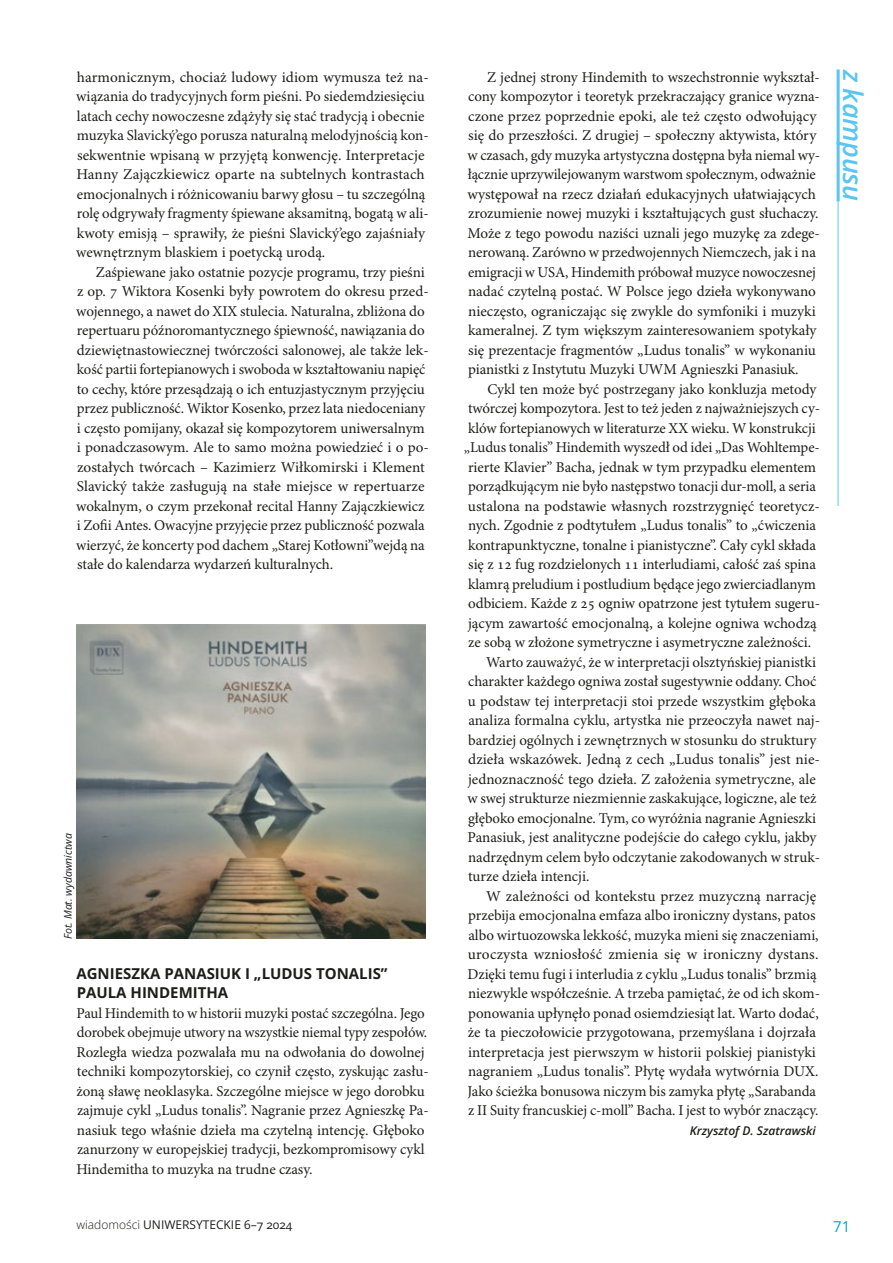
<style>
.page{position:relative;width:893px;height:1263px;background:#fff}
.page>*{position:absolute;margin:0;border:0;box-sizing:border-box;transform-origin:0 0}
.t1{font:italic 600 27px "Open Sans";letter-spacing:-.005em;color:#5bc5f2}
.t2{font:15px/19.5px "Minion Pro";letter-spacing:-.005em;color:#1d1d1b}
.t3{font:700 15px/19.5px "Open Sans";color:#1d1d1b}
.t4{font:15px "Open Sans";color:#009fe3}
.t5{font:12px "Open Sans";color:#1d1d1b}
.t6{font:italic 600 12px "Open Sans";color:#1d1d1b}
.t7{font:italic 10.5px "Open Sans";color:#1d1d1b}
.s1{font-weight:300}
</style>
<div class="page">
<hr style="left:838px;top:70px;width:1px;height:436px;background:#5bc5f2">
<hr style="left:837px;top:70px;width:3px;height:131px;background:#5bc5f2">
<img style="left:77px;top:625px;width:348px;height:313px">
<p class="t2" style="left:76px;top:68px;width:354px">harmonicznym, chociaż ludowy idiom wymusza też na&shy;wiązania do tradycyjnych form pieśni. Po siedemdziesięciu latach cechy nowoczesne zdążyły się stać tradycją i obecnie muzyka Slavický’ego porusza naturalną melodyjnością kon&shy;sekwentnie wpisaną w przyjętą konwencję. Interpretacje Hanny Zajączkiewicz oparte na subtelnych kontrastach emocjonalnych i różnicowaniu barwy głosu – tu szczególną rolę odgrywały fragmenty śpiewane aksamitną, bogatą w ali&shy;kwoty emisją – sprawiły, że pieśni Slavický’ego zajaśniały wewnętrznym blaskiem i poetycką urodą.</p>
<p class="t2" style="left:76px;top:263px;width:354px;text-indent:20px">Zaśpiewane jako ostatnie pozycje programu, trzy pieśni z op. 7 Wiktora Kosenki były powrotem do okresu przed&shy;wojennego, a nawet do XIX stulecia. Naturalna, zbliżona do repertuaru późnoromantycznego śpiewność, nawiązania do dziewiętnastowiecznej twórczości salonowej, ale także lek&shy;kość partii fortepianowych i swoboda w kształtowaniu napięć to cechy, które przesądzają o ich entuzjastycznym przyjęciu przez publiczność. Wiktor Kosenko, przez lata niedoceniany i często pomijany, okazał się kompozytorem uniwersalnym i ponadczasowym. Ale to samo można powiedzieć i o po&shy;zostałych twórcach – Kazimierz Wiłkomirski i Klement Slavický także zasługują na stałe miejsce w repertuarze wokalnym, o czym przekonał recital Hanny Zajączkiewicz i Zofii Antes. Owacyjne przyjęcie przez publiczność pozwala wierzyć, że koncerty pod dachem „Starej Kotłowni”wejdą na stałe do kalendarza wydarzeń kulturalnych.</p>
<p class="t7" style="left:61px;top:939px;width:107px;rotate:-90deg">Fot. Mat. wydawnictwa</p>
<p class="t3" style="left:76px;top:963px;width:313px">AGNIESZKA PANASIUK I „LUDUS TONALIS”<br>PAULA HINDEMITHA</p>
<p class="t2" style="left:76px;top:1004px;width:354px">Paul Hindemith to w historii muzyki postać szczególna. Jego dorobek obejmuje utwory na wszystkie niemal typy zespołów.<br>Rozległa wiedza pozwalała mu na odwołania do dowolnej techniki kompozytorskiej, co czynił często, zyskując zasłu&shy;żoną sławę neoklasyka. Szczególne miejsce w jego dorobku zajmuje cykl „Ludus tonalis”. Nagranie przez Agnieszkę Pa&shy;nasiuk tego właśnie dzieła ma czytelną intencję. Głęboko zanurzony w europejskiej tradycji, bezkompromisowy cykl Hindemitha to muzyka na trudne czasy.</p>
<p class="t2" style="left:467px;top:68px;width:354px;text-indent:20px">Z jednej strony Hindemith to wszechstronnie wykształ&shy;cony kompozytor i teoretyk przekraczający granice wyzna&shy;czone przez poprzednie epoki, ale też często odwołujący się do przeszłości. Z drugiej – społeczny aktywista, który w czasach, gdy muzyka artystyczna dostępna była niemal wy&shy;łącznie uprzywilejowanym warstwom społecznym, odważnie występował na rzecz działań edukacyjnych ułatwiających zrozumienie nowej muzyki i kształtujących gust słuchaczy.<br>Może z tego powodu naziści uznali jego muzykę za zdege&shy;nerowaną. Zarówno w przedwojennych Niemczech, jak i na emigracji w USA, Hindemith próbował muzyce nowoczesnej nadać czytelną postać. W Polsce jego dzieła wykonywano nieczęsto, ograniczając się zwykle do symfoniki i muzyki kameralnej. Z tym większym zainteresowaniem spotykały się prezentacje fragmentów „Ludus tonalis” w wykonaniu pianistki z Instytutu Muzyki UWM Agnieszki Panasiuk.</p>
<p class="t2" style="left:487px;top:380px;width:330px">Cykl ten może być postrzegany jako konkluzja metody</p>
<p class="t2" style="left:468px;top:399px;width:353px">twórczej kompozytora. Jest to też jeden z najważniejszych cy-</p>
<p class="t2" style="left:468px;top:419px;width:349px">klów fortepianowych w literaturze XX wieku. W konstrukcji</p>
<p class="t2" style="left:464px;top:438px;width:358px">„Ludus tonalis” Hindemith wyszedł od idei „Das Wohltempe-</p>
<p class="t2" style="left:468px;top:458px;width:349px">rierte Klavier” Bacha, jednak w tym przypadku elementem</p>
<p class="t2" style="left:468px;top:477px;width:349px">porządkującym nie było następstwo tonacji dur-moll, a seria</p>
<p class="t2" style="left:468px;top:497px;width:354px">ustalona na podstawie własnych rozstrzygnięć teoretycz-</p>
<p class="t2" style="left:468px;top:516px;width:349px">nych. Zgodnie z podtytułem „Ludus tonalis” to „ćwiczenia</p>
<p class="t2" style="left:468px;top:536px;width:349px">kontrapunktyczne, tonalne i pianistyczne”. Cały cykl składa</p>
<p class="t2" style="left:468px;top:555px;width:349px">się z 12 fug rozdzielonych 11 interludiami, całość zaś spina</p>
<p class="t2" style="left:468px;top:575px;width:349px">klamrą preludium i postludium będące jego zwierciadlanym</p>
<p class="t2" style="left:468px;top:594px;width:353px">odbiciem. Każde z 25 ogniw opatrzone jest tytułem sugeru-</p>
<p class="t2" style="left:468px;top:614px;width:350px">jącym zawartość emocjonalną, a kolejne ogniwa wchodzą</p>
<p class="t2" style="left:468px;top:633px;width:344px">ze sobą w złożone symetryczne i asymetryczne zależności.</p>
<p class="t2" style="left:486px;top:653px;width:331px">Warto zauważyć, że w interpretacji olsztyńskiej pianistki</p>
<p class="t2" style="left:468px;top:672px;width:350px">charakter każdego ogniwa został sugestywnie oddany. Choć</p>
<p class="t2" style="left:468px;top:692px;width:349px">u podstaw tej interpretacji stoi przede wszystkim głęboka</p>
<p class="t2" style="left:468px;top:711px;width:353px">analiza formalna cyklu, artystka nie przeoczyła nawet naj-</p>
<p class="t2" style="left:468px;top:731px;width:350px">bardziej ogólnych i zewnętrznych w stosunku do struktury</p>
<p class="t2" style="left:468px;top:750px;width:353px">dzieła wskazówek. Jedną z cech „Ludus tonalis” jest nie-</p>
<p class="t2" style="left:468px;top:770px;width:349px">jednoznaczność tego dzieła. Z założenia symetryczne, ale</p>
<p class="t2" style="left:467px;top:789px;width:350px">w swej strukturze niezmiennie zaskakujące, logiczne, ale też</p>
<p class="t2" style="left:468px;top:809px;width:349px">głęboko emocjonalne. Tym, co wyróżnia nagranie Agnieszki</p>
<p class="t2" style="left:468px;top:828px;width:350px">Panasiuk, jest analityczne podejście do całego cyklu, jakby</p>
<p class="t2" style="left:468px;top:848px;width:353px">nadrzędnym celem było odczytanie zakodowanych w struk-</p>
<p class="t2" style="left:468px;top:867px;width:123px">turze dzieła intencji.</p>
<p class="t2" style="left:486px;top:887px;width:332px">W zależności od kontekstu przez muzyczną narrację</p>
<p class="t2" style="left:468px;top:906px;width:349px">przebija emocjonalna emfaza albo ironiczny dystans, patos</p>
<p class="t2" style="left:468px;top:926px;width:352px">albo wirtuozowska lekkość, muzyka mieni się znaczeniami,</p>
<p class="t2" style="left:468px;top:945px;width:352px">uroczysta wzniosłość zmienia się w ironiczny dystans.</p>
<p class="t2" style="left:467px;top:965px;width:351px">Dzięki temu fugi i interludia z cyklu „Ludus tonalis” brzmią</p>
<p class="t2" style="left:468px;top:984px;width:353px">niezwykle współcześnie. A trzeba pamiętać, że od ich skom-</p>
<p class="t2" style="left:468px;top:1004px;width:352px">ponowania upłynęło ponad osiemdziesiąt lat. Warto dodać,</p>
<p class="t2" style="left:468px;top:1023px;width:350px">że ta pieczołowicie przygotowana, przemyślana i dojrzała</p>
<p class="t2" style="left:468px;top:1043px;width:349px">interpretacja jest pierwszym w historii polskiej pianistyki</p>
<p class="t2" style="left:468px;top:1062px;width:352px">nagraniem „Ludus tonalis”. Płytę wydała wytwórnia DUX.</p>
<p class="t2" style="left:467px;top:1082px;width:350px">Jako ścieżka bonusowa niczym bis zamyka płytę „Sarabanda</p>
<p class="t2" style="left:468px;top:1101px;width:352px">z II Suity francuskiej c-moll” Bacha. I jest to wybór znaczący.</p>
<p class="t6" style="left:690px;top:1122px;width:127px">Krzysztof D. Szatrawski</p>
<h1 class="t1" style="left:872px;top:70px;width:133px;rotate:90deg">z kampusu</h1>
<p class="t5" style="left:77px;top:1216px;width:217px"><span class="s1">wiadomości</span> UNIWERSYTECKIE 6–7 2024</p>
<p class="t4" style="left:833px;top:1216px;width:19px">71</p>
</div>
